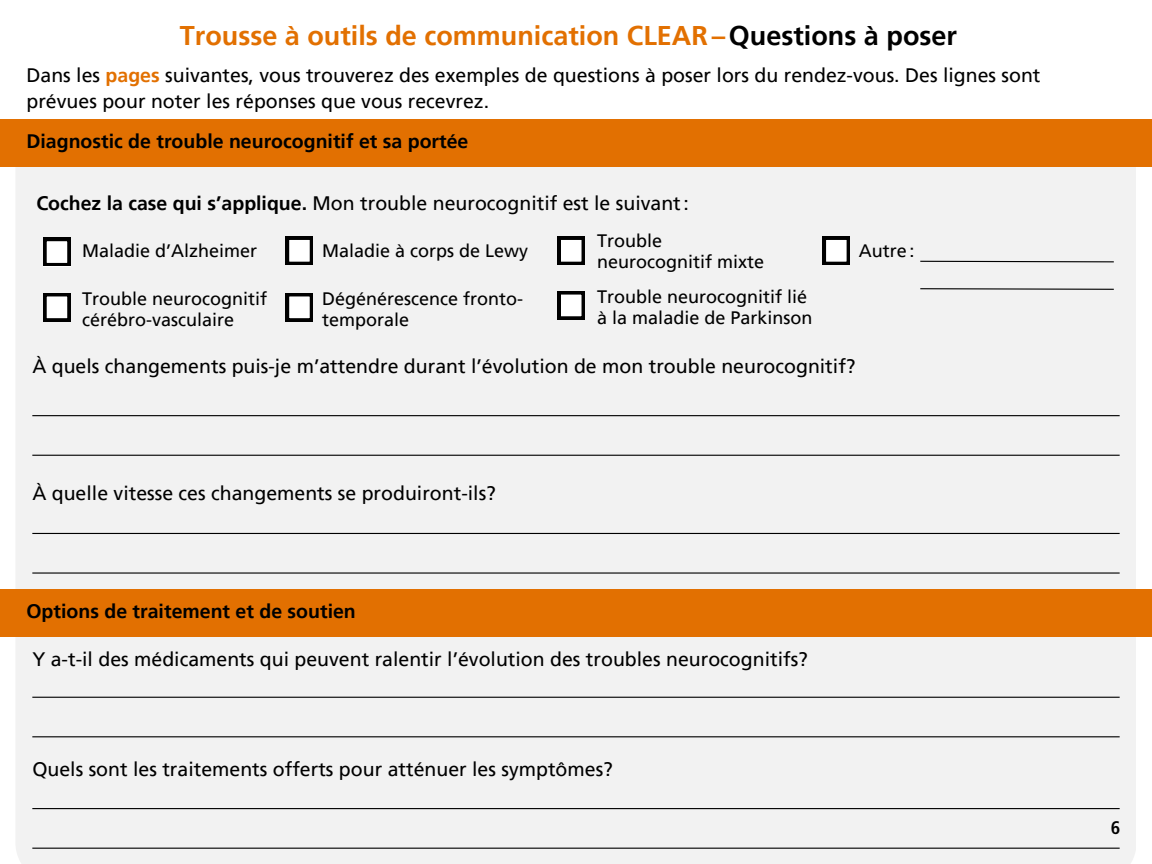
<style>
.page{position:relative;width:1152px;height:864px;background:#fff}
.page>*{position:absolute;margin:0;border:0;box-sizing:border-box;transform-origin:0 0}
.t1{font:700 27px "Frutiger LT Pro";color:#e27001}
.t2{font:19.5px/25.8px "Frutiger LT Pro";color:#000}
.t3{font:700 19.5px "Frutiger LT Pro";color:#000}
.t4{font:18px/21.3px "Frutiger LT Pro";color:#000}
.t5{font:700 18px "Frutiger Condensed BQ";color:#000}
.s1{color:#000}
.s2{font-weight:700;color:#e27001}
.s3{font-weight:700}
</style>
<div class="page">
<div style="left:15px;top:166px;width:1121px;height:698px;background:#f2f2f2"></div>
<div style="left:43px;top:238px;width:28px;height:28px;background:#000"></div>
<svg style="left:46px;top:241px;width:22px;height:22px"></svg>
<div style="left:43px;top:293px;width:28px;height:29px;background:#000"></div>
<svg style="left:46px;top:296px;width:22px;height:23px"></svg>
<svg style="left:286px;top:237px;width:27px;height:28px"></svg>
<div style="left:286px;top:293px;width:27px;height:29px;background:#000"></div>
<svg style="left:289px;top:296px;width:21px;height:23px"></svg>
<svg style="left:558px;top:237px;width:27px;height:28px"></svg>
<div style="left:558px;top:291px;width:27px;height:29px;background:#000"></div>
<svg style="left:561px;top:294px;width:21px;height:23px"></svg>
<div style="left:0;top:119px;width:1152px;height:47px;background:#e27001"></div>
<div style="left:0;top:589px;width:1152px;height:47px;background:#e27001"></div>
<svg style="left:823px;top:237px;width:27px;height:28px"></svg>
<svg style="left:919px;top:260px;width:196px;height:3px"></svg>
<hr style="left:32px;top:415px;width:1088px;height:1px;background:#000">
<hr style="left:32px;top:455px;width:1088px;height:1px;background:#000">
<hr style="left:32px;top:533px;width:1088px;height:1px;background:#000">
<hr style="left:32px;top:572px;width:1088px;height:2px;background:#000">
<hr style="left:32px;top:697px;width:1088px;height:1px;background:#000">
<hr style="left:32px;top:736px;width:1088px;height:1px;background:#000">
<hr style="left:32px;top:808px;width:1088px;height:1px;background:#000">
<hr style="left:32px;top:848px;width:1088px;height:1px;background:#000">
<svg style="left:919px;top:288px;width:196px;height:2px"></svg>
<h1 class="t1" style="left:180px;top:19px;width:779px">Trousse à outils de communication CLEAR–<span class="s1">Questions à poser</span></h1>
<h2 class="t2" style="left:26px;top:62px;width:1016px">Dans les <span class="s2">pages</span> suivantes, vous trouverez des exemples de questions à poser lors du rendez-vous. Des lignes sont prévues pour noter les réponses que vous recevrez.</h2>
<p class="t3" style="left:26px;top:129px;width:443px">Diagnostic de trouble neurocognitif et sa portée</p>
<p class="t2" style="left:36px;top:190px;width:654px"><span class="s3">Cochez la case qui s’applique.</span> Mon trouble neurocognitif est le suivant:</p>
<p class="t4" style="left:82px;top:240px;width:177px">Maladie d’Alzheimer</p>
<p class="t4" style="left:82px;top:288px;width:187px">Trouble neurocognitif cérébro-vasculaire</p>
<p class="t4" style="left:322px;top:240px;width:208px">Maladie à corps de Lewy</p>
<p class="t4" style="left:322px;top:288px;width:203px">Dégénérescence fronto&shy;temporale</p>
<p class="t4" style="left:597px;top:230px;width:169px">Trouble neurocognitif mixte</p>
<p class="t4" style="left:597px;top:286px;width:217px">Trouble neurocognitif lié à la maladie de Parkinson</p>
<h2 class="t4" style="left:859px;top:240px;width:57px">Autre:</h2>
<p class="t2" style="left:32px;top:353px;width:825px">À quels changements puis-je m’attendre durant l’évolution de mon trouble neurocognitif?</p>
<p class="t2" style="left:32px;top:480px;width:465px">À quelle vitesse ces changements se produiront-ils?</p>
<p class="t3" style="left:26px;top:599px;width:331px">Options de traitement et de soutien</p>
<p class="t2" style="left:32px;top:646px;width:777px">Y a-t-il des médicaments qui peuvent ralentir l’évolution des troubles neurocognitifs?</p>
<p class="t2" style="left:32px;top:756px;width:582px">Quels sont les traitements offerts pour atténuer les symptômes?</p>
<p class="t5" style="left:1111px;top:816px;width:11px">6</p>
</div>
